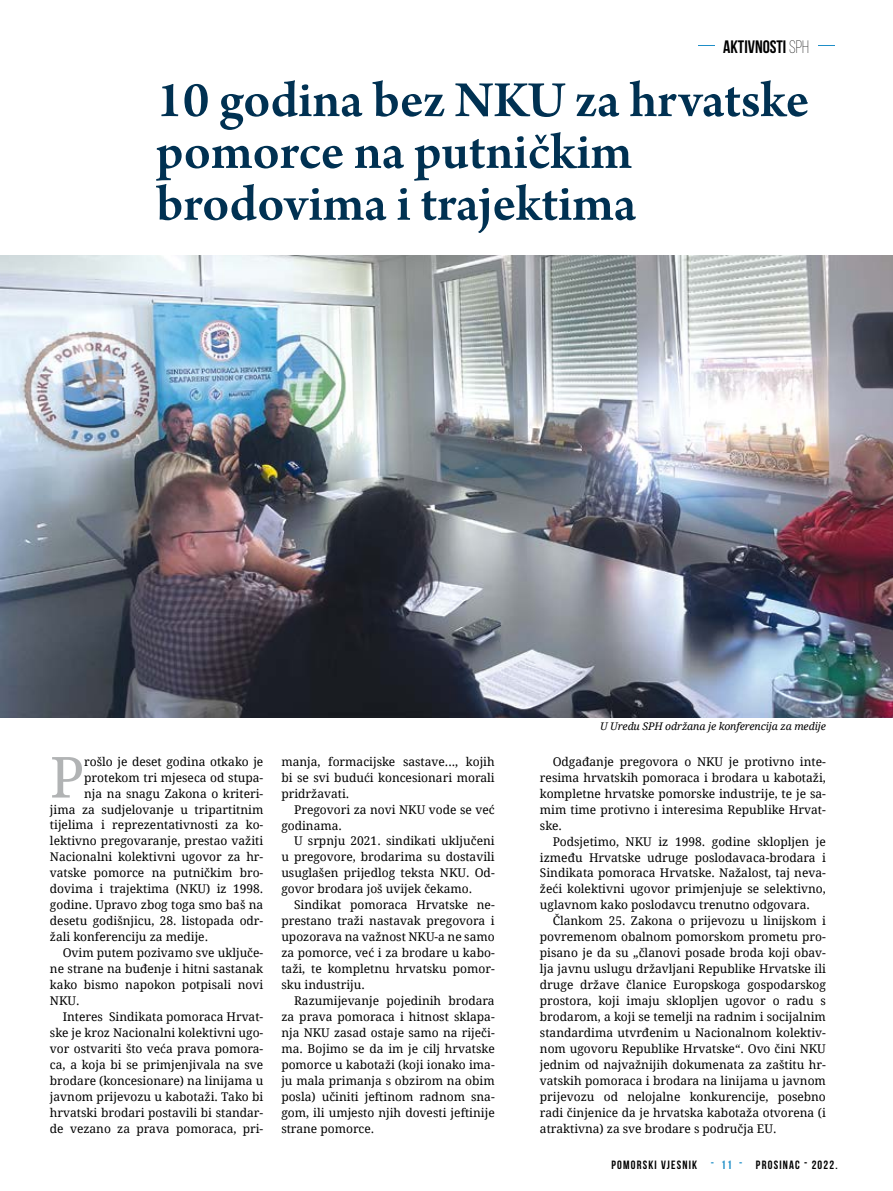
<style>
.page{position:relative;width:893px;height:1191px;background:#fff}
.page>*{position:absolute;margin:0;border:0;box-sizing:border-box;transform-origin:0 0}
.t1{font:56.7px "Droid Serif";color:#b1b3b4}
.t2{font:600 53.55px/51.8px "Arno Pro";color:#003152}
.t3{font:700 18px "Bebas Neue";color:#000}
.t4{font:12px/15.9px "Droid Serif";color:#000;text-align:justify}
.t5{font:700 12px "Bebas Neue";letter-spacing:.1em;color:#000}
.t6{font:italic 10.5px "Droid Serif";letter-spacing:-.01em;color:#000}
.s1{font-weight:300;color:#1e8ec7}
.s2{font-weight:300}
.s3{color:#1e8ec7}
</style>
<div class="page">
<img style="left:0;top:255px;width:893px;height:463px">
<h3 class="t3" style="left:694px;top:37px;width:145px"><span class="s1">-</span> AKTIVNOSTI <span class="s2">SPH</span> <span class="s1">-</span></h3>
<h2 class="t2" style="left:156px;top:77px;width:654px">10 godina bez NKU za hrvatske pomorce na putničkim brodovima i trajektima</h2>
<h1 class="t1" style="left:50px;top:738px;width:36px">P</h1>
<p class="t4" style="left:84px;top:753px;width:181px">rošlo je deset godina otkako je</p>
<p class="t4" style="left:84px;top:769px;width:181px">protekom tri mjeseca od stupa-</p>
<p class="t4" style="left:84px;top:785px;width:181px">nja na snagu Zakona o kriteri-</p>
<p class="t4" style="left:50px;top:801px;width:215px">jima za sudjelovanje u tripartitnim</p>
<p class="t4" style="left:50px;top:817px;width:215px">tijelima i reprezentativnosti za ko-</p>
<p class="t4" style="left:50px;top:833px;width:215px">lektivno pregovaranje, prestao važiti</p>
<p class="t4" style="left:50px;top:848px;width:215px">Nacionalni kolektivni ugovor za hr-</p>
<p class="t4" style="left:50px;top:864px;width:215px">vatske pomorce na putničkim bro-</p>
<p class="t4" style="left:50px;top:880px;width:215px">dovima i trajektima (NKU) iz 1998.</p>
<p class="t4" style="left:50px;top:896px;width:215px">godine. Upravo zbog toga smo baš na</p>
<p class="t4" style="left:50px;top:912px;width:215px">desetu godišnjicu, 28. listopada odr-</p>
<p class="t4" style="left:50px;top:928px;width:160px">žali konferenciju za medije.</p>
<p class="t4" style="left:63px;top:944px;width:202px">Ovim putem pozivamo sve uključe-</p>
<p class="t4" style="left:50px;top:960px;width:215px">ne strane na buđenje i hitni sastanak</p>
<p class="t4" style="left:50px;top:976px;width:215px">kako bismo napokon potpisali novi</p>
<p class="t4" style="left:50px;top:992px;width:31px">NKU.</p>
<p class="t4" style="left:63px;top:1008px;width:202px">Interes Sindikata pomoraca Hrvat-</p>
<p class="t4" style="left:50px;top:1024px;width:215px">ske je kroz Nacionalni kolektivni ugo-</p>
<p class="t4" style="left:50px;top:1040px;width:215px">vor ostvariti što veća prava pomora-</p>
<p class="t4" style="left:50px;top:1056px;width:215px">ca, a koja bi se primjenjivala na sve</p>
<p class="t4" style="left:50px;top:1072px;width:215px">brodare (koncesionare) na linijama u</p>
<p class="t4" style="left:50px;top:1088px;width:215px">javnom prijevozu u kabotaži. Tako bi</p>
<p class="t4" style="left:50px;top:1104px;width:215px">hrvatski brodari postavili bi standar-</p>
<p class="t4" style="left:50px;top:1120px;width:215px">de vezano za prava pomoraca, pri-</p>
<p class="t4" style="left:281px;top:753px;width:215px">manja, formacijske sastave..., kojih bi se svi budući koncesionari morali pridržavati.</p>
<p class="t4" style="left:281px;top:801px;width:215px;text-indent:13px">Pregovori za novi NKU vode se već godinama.</p>
<p class="t4" style="left:281px;top:833px;width:215px;text-indent:13px">U srpnju 2021. sindikati uključeni u pregovore, brodarima su dostavili usuglašen prijedlog teksta NKU. Od&shy;govor brodara još uvijek čekamo.</p>
<p class="t4" style="left:281px;top:896px;width:215px;text-indent:13px">Sindikat pomoraca Hrvatske ne&shy;prestano traži nastavak pregovora i upozorava na važnost NKU-a ne samo za pomorce, već i za brodare u kabo&shy;taži, te kompletnu hrvatsku pomor&shy;sku industriju.</p>
<p class="t4" style="left:281px;top:992px;width:215px;text-indent:13px">Razumijevanje pojedinih brodara za prava pomoraca i hitnost sklapa&shy;nja NKU zasad ostaje samo na riječi&shy;ma. Bojimo se da im je cilj hrvatske pomorce u kabotaži (koji ionako ima&shy;ju mala primanja s obzirom na obim posla) učiniti jeftinom radnom sna&shy;gom, ili umjesto njih dovesti jeftinije strane pomorce.</p>
<p class="t6" style="left:600px;top:719px;width:227px">U Uredu SPH održana je konferencija za medije</p>
<p class="t4" style="left:540px;top:753px;width:287px;text-indent:13px">Odgađanje pregovora o NKU je protivno inte&shy;resima hrvatskih pomoraca i brodara u kabotaži, kompletne hrvatske pomorske industrije, te je sa&shy;mim time protivno i interesima Republike Hrvat&shy;ske.</p>
<p class="t4" style="left:540px;top:833px;width:287px;text-indent:13px">Podsjetimo, NKU iz 1998. godine sklopljen je između Hrvatske udruge poslodavaca-brodara i Sindikata pomoraca Hrvatske. Nažalost, taj neva&shy;žeći kolektivni ugovor primjenjuje se selektivno, uglavnom kako poslodavcu trenutno odgovara.</p>
<p class="t4" style="left:540px;top:912px;width:287px;text-indent:13px">Člankom 25. Zakona o prijevozu u linijskom i povremenom obalnom pomorskom prometu pro&shy;pisano je da su „članovi posade broda koji obav&shy;lja javnu uslugu državljani Republike Hrvatske ili druge države članice Europskoga gospodarskog prostora, koji imaju sklopljen ugovor o radu s brodarom, a koji se temelji na radnim i socijalnim standardima utvrđenim u Nacionalnom kolektiv&shy;nom ugovoru Republike Hrvatske“. Ovo čini NKU jednim od najvažnijih dokumenata za zaštitu hr&shy;vatskih pomoraca i brodara na linijama u javnom prijevozu od nelojalne konkurencije, posebno radi činjenice da je hrvatska kabotaža otvorena (i atraktivna) za sve brodare s područja EU.</p>
<p class="t5" style="left:611px;top:1157px;width:228px">POMORSKI VJESNIK <span class="s3">- 11 -</span> PROSINAC - 2022.</p>
</div>
